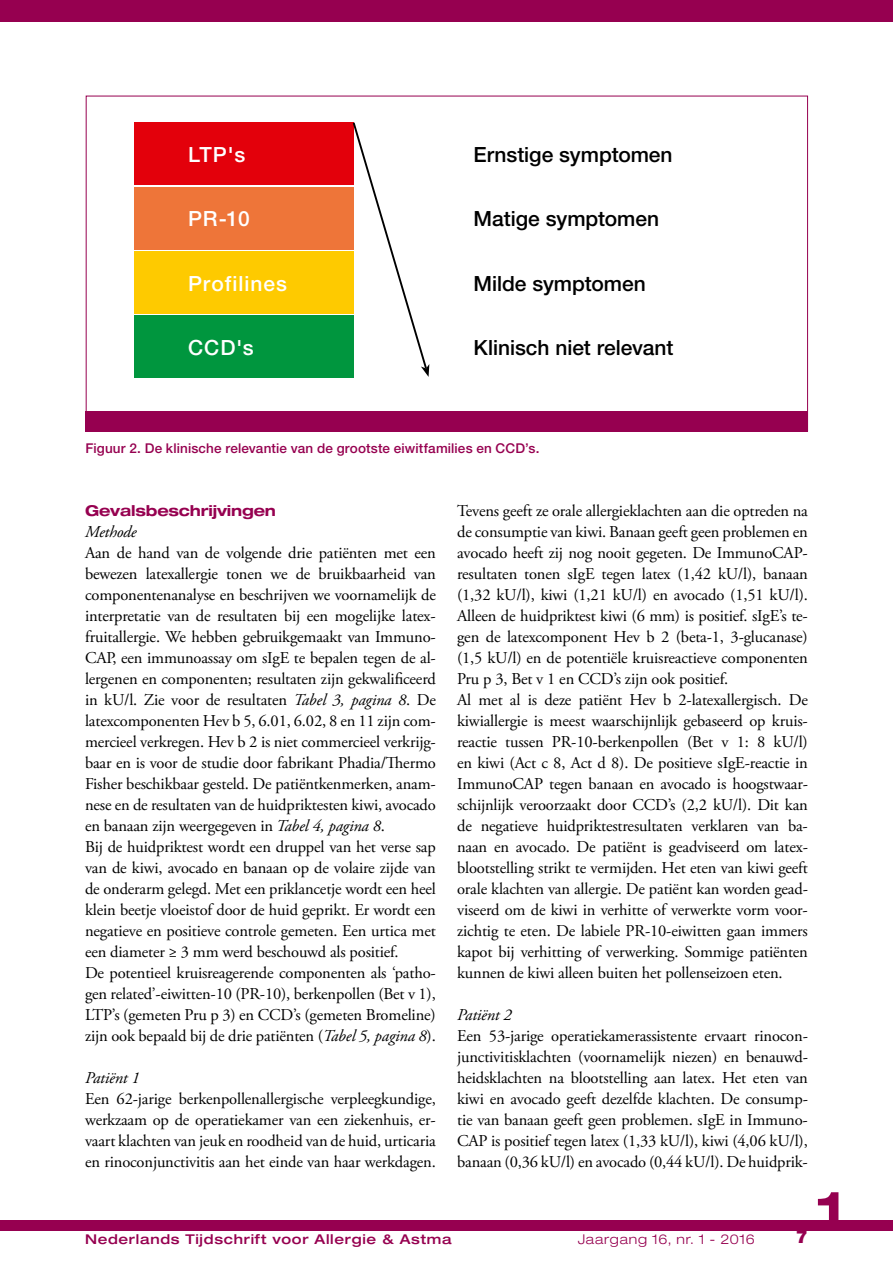
<style>
.page{position:relative;width:893px;height:1263px;background:#fff}
.page>*{position:absolute;margin:0;border:0;box-sizing:border-box;transform-origin:0 0}
.t1{font:700 expanded 52.5px "Helvetica Neue";color:#960050}
.t2{font:500 21px "Helvetica Neue";color:#000}
.t3{font:500 21px "Helvetica Neue";letter-spacing:.045em;color:#fff}
.t4{font:900 18px "Helvetica Neue";color:#960050}
.t5{font:16.5px/21px "Adobe Garamond Pro";letter-spacing:-.01em;color:#000}
.t6{font:italic 16.5px "Adobe Garamond Pro";letter-spacing:-.01em;color:#000}
.t7{font:700 expanded 15px "Helvetica Neue";letter-spacing:-.01em;color:#960050}
.t8{font:500 13.5px "Helvetica Neue";letter-spacing:.01em;color:#960050}
.t9{font:500 expanded 13.5px "Helvetica Neue";letter-spacing:.05em;color:#960050}
.t10{font:300 expanded 13.5px "Helvetica Neue";letter-spacing:.06em;color:#960050}
.s1{font-style:italic}
</style>
<div class="page">
<div style="left:0;top:1220px;width:893px;height:11px;background:#960050"></div>
<div style="left:0;top:0;width:893px;height:21px;background:#960050"></div>
<div style="left:86px;top:411px;width:722px;height:20px;background:#960050"></div>
<div style="left:134px;top:123px;width:220px;height:62px;background:#e3000b"></div>
<svg style="left:351px;top:122px;width:78px;height:255px"></svg>
<div style="left:134px;top:187px;width:220px;height:62px;background:#ee7539"></div>
<div style="left:134px;top:251px;width:220px;height:63px;background:#feca00"></div>
<div style="left:134px;top:315px;width:220px;height:63px;background:#00963e"></div>
<p class="t3" style="left:188px;top:142px;width:59px">LTP's</p>
<p class="t2" style="left:474px;top:142px;width:201px">Ernstige symptomen</p>
<p class="t3" style="left:188px;top:206px;width:63px">PR-10</p>
<p class="t2" style="left:474px;top:206px;width:187px">Matige symptomen</p>
<p class="t3" style="left:188px;top:271px;width:100px">Profilines</p>
<p class="t2" style="left:474px;top:271px;width:174px">Milde symptomen</p>
<p class="t3" style="left:188px;top:335px;width:67px">CCD's</p>
<p class="t2" style="left:474px;top:335px;width:201px">Klinisch niet relevant</p>
<p class="t8" style="left:85px;top:440px;width:455px">Figuur 2. De klinische relevantie van de grootste eiwitfamilies en CCD’s.</p>
<p class="t7" style="left:85px;top:501px;width:193px">Gevalsbeschrijvingen</p>
<p class="t6" style="left:85px;top:522px;width:53px">Methode</p>
<p class="t5" style="left:85px;top:543px;width:352px">Aan de hand van de volgende drie patiënten met een bewezen latexallergie tonen we de bruikbaarheid van componentenanalyse en beschrijven we voornamelijk de interpretatie van de resultaten bij een mogelijke latex&shy;fruitallergie. We hebben gebruikgemaakt van Immuno-CAP, een immunoassay om sIgE te bepalen tegen de al&shy;lergenen en componenten; resultaten zijn gekwalificeerd in kU/l. Zie voor de resultaten <span class="s1">Tabel 3, pagina 8</span>. De latexcomponenten Hev b 5, 6.01, 6.02, 8 en 11 zijn com&shy;mercieel verkregen. Hev b 2 is niet commercieel verkrijg&shy;baar en is voor de studie door fabrikant Phadia/Thermo Fisher beschikbaar gesteld. De patiëntkenmerken, anam&shy;nese en de resultaten van de huidpriktesten kiwi, avocado en banaan zijn weergegeven in <span class="s1">Tabel 4, pagina 8</span>.<br>Bij de huidpriktest wordt een druppel van het verse sap van de kiwi, avocado en banaan op de volaire zijde van de onderarm gelegd. Met een priklancetje wordt een heel klein beetje vloeistof door de huid geprikt. Er wordt een negatieve en positieve controle gemeten. Een urtica met een diameter ≥ 3 mm werd beschouwd als positief.<br>De potentieel kruisreagerende componenten als ‘patho&shy;gen related’-eiwitten-10 (PR-10), berkenpollen (Bet v 1), LTP’s (gemeten Pru p 3) en CCD’s (gemeten Bromeline) zijn ook bepaald bij de drie patiënten (<span class="s1">Tabel 5, pagina 8</span>).</p>
<p class="t6" style="left:85px;top:1068px;width:56px">Patiënt 1</p>
<p class="t5" style="left:85px;top:1089px;width:352px;text-align:justify">Een 62-jarige berkenpollenallergische verpleegkundige, werkzaam op de operatiekamer van een ziekenhuis, er&shy;vaart klachten van jeuk en roodheid van de huid, urticaria en rinoconjunctivitis aan het einde van haar werkdagen.</p>
<p class="t5" style="left:457px;top:501px;width:352px">Tevens geeft ze orale allergieklachten aan die optreden na de consumptie van kiwi. Banaan geeft geen problemen en avocado heeft zij nog nooit gegeten. De ImmunoCAP&shy;resultaten tonen sIgE tegen latex (1,42 kU/l), banaan (1,32 kU/l), kiwi (1,21 kU/l) en avocado (1,51 kU/l).<br>Alleen de huidpriktest kiwi (6 mm) is positief. sIgE’s te&shy;gen de latexcomponent Hev b 2 (beta-1, 3-glucanase) (1,5 kU/l) en de potentiële kruisreactieve componenten Pru p 3, Bet v 1 en CCD’s zijn ook positief.<br>Al met al is deze patiënt Hev b 2-latexallergisch. De kiwiallergie is meest waarschijnlijk gebaseerd op kruis&shy;reactie tussen PR-10-berkenpollen (Bet v 1: 8 kU/l) en kiwi (Act c 8, Act d 8). De positieve sIgE-reactie in ImmunoCAP tegen banaan en avocado is hoogstwaar&shy;schijnlijk veroorzaakt door CCD’s (2,2 kU/l). Dit kan de negatieve huidpriktestresultaten verklaren van ba&shy;naan en avocado. De patiënt is geadviseerd om latex&shy;blootstelling strikt te vermijden. Het eten van kiwi geeft orale klachten van allergie. De patiënt kan worden gead&shy;viseerd om de kiwi in verhitte of verwerkte vorm voor&shy;zichtig te eten. De labiele PR-10-eiwitten gaan immers kapot bij verhitting of verwerking. Sommige patiënten kunnen de kiwi alleen buiten het pollenseizoen eten.</p>
<p class="t6" style="left:457px;top:1005px;width:56px">Patiënt 2</p>
<p class="t5" style="left:457px;top:1026px;width:352px;text-align:justify">Een 53-jarige operatiekamerassistente ervaart rinocon&shy;junctivitisklachten (voornamelijk niezen) en benauwd&shy;heidsklachten na blootstelling aan latex. Het eten van kiwi en avocado geeft dezelfde klachten. De consump&shy;tie van banaan geeft geen problemen. sIgE in Immuno-CAP is positief tegen latex (1,33 kU/l), kiwi (4,06 kU/l), banaan (0,36 kU/l) en avocado (0,44 kU/l). De huidprik-</p>
<p class="t9" style="left:85px;top:1230px;width:368px">Nederlands Tijdschrift voor Allergie &amp; Astma</p>
<p class="t10" style="left:578px;top:1231px;width:179px">Jaargang 16, nr. 1 - 2016</p>
<p class="t4" style="left:796px;top:1226px;width:14px">7</p>
<h1 class="t1" style="left:816px;top:1177px;width:31px">1</h1>
</div>
